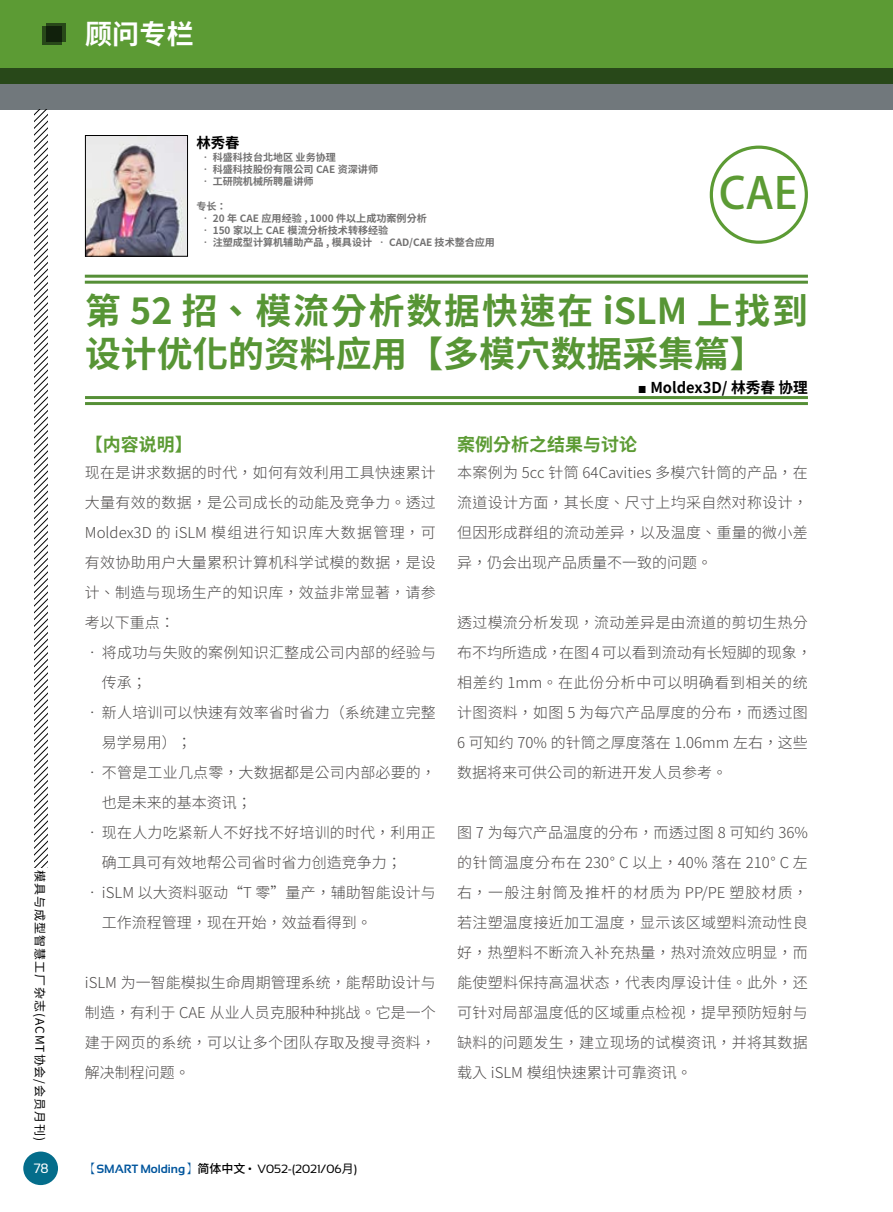
<style>
.page{position:relative;width:893px;height:1212px;background:#fff}
.page>*{position:absolute;margin:0;border:0;box-sizing:border-box;transform-origin:0 0}
.t1{font:700 43.2px "Adobe Fan Heiti Std";color:#5c9b34}
.t2{font:700 35.85px/43px "Noto Sans CJ Ktc";color:#579535}
.t3{font:700 27px "Noto Sans CJ Ktc";color:#fff}
.t4{font:700 18px "Noto Sans CJ Ktc";color:#5c9b34}
.t5{font:300 15px/30px "Noto Sans CJ Ktc";letter-spacing:.015em;color:#4c4948}
.t6{font:700 15px "Noto Sans CJ Ktc";color:#000}
.t7{font:700 14.4px "Noto Sans CJ Ktc";color:#000}
.t8{font:13.5px "Sansation";color:#fff}
.t9{font:12px "Sansation";color:#000}
.t10{font:12px "Noto Sans CJ Ktc";letter-spacing:.08em;color:#000}
.t11{font:700 10.05px "Noto Sans CJ Ktc";color:#727171}
.s1{font-family:"Microsoft Jheng Hei UI Bold";font-weight:400}
.s2{font-family:"Adobe Ming Std";font-weight:300;color:#00559d}
.s3{font-weight:700;color:#00559d}
.s4{font-family:"Noto Sans CJ Ktc";font-weight:500}
.s5{font-family:"Noto Sans CJ Ktc"}
</style>
<div class="page">
<hr style="left:85px;top:396px;width:723px;height:3px;background:#558f36">
<hr style="left:85px;top:402px;width:723px;height:3px;background:#558f36">
<hr style="left:85px;top:275px;width:723px;height:3px;background:#558f36">
<hr style="left:85px;top:281px;width:723px;height:3px;background:#558f36">
<svg style="left:34px;top:109px;width:13px;height:758px"></svg>
<div style="left:23px;top:1151px;width:35px;height:34px;background:#046d8b;border-radius:50%"></div>
<div style="left:0;top:0;width:893px;height:84px;background:#5c9b34"></div>
<svg style="left:0;top:68px;width:893px;height:41px;background:#546555"></svg>
<div style="left:43px;top:26px;width:19px;height:19px;background:#284819"></div>
<svg style="left:46px;top:23px;width:20px;height:19px"></svg>
<svg style="left:710px;top:146px;width:98px;height:98px"></svg>
<img style="left:87px;top:137px;width:99px;height:118px">
<div style="left:85px;top:135px;width:103px;height:122px;border:1px solid #000"></div>
<h3 class="t3" style="left:85px;top:19px;width:110px">顾问专栏</h3>
<p class="t7" style="left:196px;top:134px;width:45px">林秀春</p>
<p class="t11" style="left:200px;top:152px;width:137px">• 科盛科技台北地区 业务协理</p>
<p class="t11" style="left:200px;top:164px;width:179px">• 科盛科技股份有限公司 CAE 资深讲师</p>
<p class="t11" style="left:200px;top:176px;width:115px">• 工研院机械所聘雇讲师</p>
<p class="t11" style="left:196px;top:200px;width:32px">专长：</p>
<p class="t11" style="left:200px;top:212px;width:228px">• 20 年 CAE 应用经验 , 1000 件以上成功案例分析</p>
<p class="t11" style="left:200px;top:224px;width:189px">• 150 家以上 CAE 模流分析技术转移经验</p>
<p class="t11" style="left:200px;top:237px;width:296px">• 注塑成型计算机辅助产品 , 模具设计 • CAD/CAE 技术整合应用</p>
<h1 class="t1" style="left:719px;top:167px;width:79px">CAE</h1>
<h2 class="t2" style="left:85px;top:290px;width:724px">第 52 招、模流分析数据快速在 iSLM 上找到设计优化的资料应用【多模穴数据采集篇】</h2>
<p class="t6" style="left:638px;top:379px;width:172px"><span class="s1">■</span> Moldex3D/ 林秀春 协理</p>
<p class="t4" style="left:85px;top:434px;width:109px">【内容说明】</p>
<p class="t5" style="left:85px;top:458px;width:353px;text-align:justify">现在是讲求数据的时代，如何有效利用工具快速累计大量有效的数据，是公司成长的动能及竞争力。透过Moldex3D 的 iSLM 模组进行知识库大数据管理，可有效协助用户大量累积计算机科学试模的数据，是设计、制造与现场生产的知识库，效益非常显著，请参考以下重点：</p>
<p class="t5" style="left:102px;top:638px;width:336px;text-indent:-17px">•将成功与失败的案例知识汇整成公司内部的经验与传承；</p>
<p class="t5" style="left:102px;top:698px;width:335px;text-indent:-17px">•新人培训可以快速有效率省时省力（系统建立完整易学易用）；</p>
<p class="t5" style="left:102px;top:758px;width:335px;text-indent:-17px">•不管是工业几点零，大数据都是公司内部必要的，也是未来的基本资讯；</p>
<p class="t5" style="left:102px;top:818px;width:335px;text-indent:-17px">•现在人力吃紧新人不好找不好培训的时代，利用正确工具可有效地帮公司省时省力创造竞争力；</p>
<p class="t5" style="left:102px;top:878px;width:335px;text-indent:-17px">•iSLM 以大资料驱动“T 零”量产，辅助智能设计与工作流程管理，现在开始，效益看得到。</p>
<p class="t4" style="left:457px;top:434px;width:181px">案例分析之结果与讨论</p>
<p class="t5" style="left:457px;top:458px;width:352px;text-align:justify">本案例为 5cc 针筒 64Cavities 多模穴针筒的产品，在流道设计方面，其长度、尺寸上均采自然对称设计，但因形成群组的流动差异，以及温度、重量的微小差异，仍会出现产品质量不一致的问题。</p>
<p class="t5" style="left:457px;top:608px;width:356px">透过模流分析发现，流动差异是由流道的剪切生热分布不均所造成，在图 4 可以看到流动有长短脚的现象，相差约 1mm。在此份分析中可以明确看到相关的统计图资料，如图 5 为每穴产品厚度的分布，而透过图<br>6 可知约 70% 的针筒之厚度落在 1.06mm 左右，这些数据将来可供公司的新进开发人员参考。</p>
<p class="t5" style="left:457px;top:818px;width:352px;text-align:justify">图 7 为每穴产品温度的分布，而透过图 8 可知约 36%的针筒温度分布在 230° C 以上，40% 落在 210° C 左右，一般注射筒及推杆的材质为 PP/PE 塑胶材质，若注塑温度接近加工温度，显示该区域塑料流动性良好，热塑料不断流入补充热量，热对流效应明显，而能使塑料保持高温状态，代表肉厚设计佳。此外，还可针对局部温度低的区域重点检视，提早预防短射与缺料的问题发生，建立现场的试模资讯，并将其数据载入 iSLM 模组快速累计可靠资讯。</p>
<p class="t10" style="left:47px;top:870px;width:272px;rotate:90deg">模具与成型智慧工厂杂志(ACMT协会/会员月刊)</p>
<p class="t8" style="left:34px;top:1161px;width:17px">78</p>
<p class="t9" style="left:84px;top:1162px;width:274px"><span class="s2">【</span><span class="s3">SMART Molding</span><span class="s2">】</span><span class="s4">简体中文</span> • V052-(2021/06<span class="s5">月</span>)</p>
<p class="t5" style="left:85px;top:968px;width:353px;text-align:justify">iSLM 为一智能模拟生命周期管理系统，能帮助设计与制造，有利于 CAE 从业人员克服种种挑战。它是一个建于网页的系统，可以让多个团队存取及搜寻资料，解决制程问题。</p>
</div>
